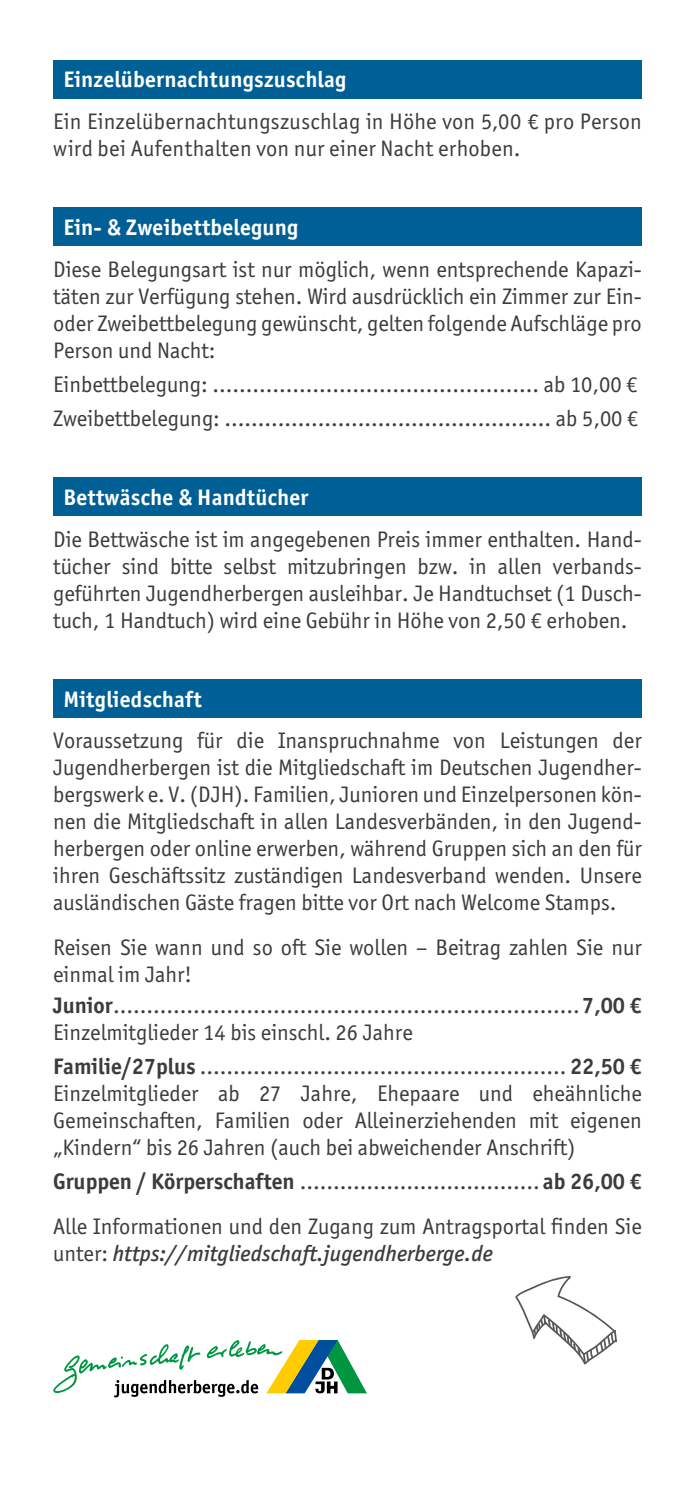
<style>
.page{position:relative;width:695px;height:1489px;background:#fff}
.page>*{position:absolute;margin:0;border:0;box-sizing:border-box;transform-origin:0 0}
.t1{font:22.5px/27px "Officina Sans ITC Boo";color:#3c3c3b;text-align:justify}
.t2{font:22.5px/27px "Officina Sans ITC Std";letter-spacing:.01em;color:#3c3c3b}
.t3{font:700 22.5px "Officina Sans ITC";letter-spacing:.01em;color:#fff}
.t4{font:22.5px "Officina Sans ITC Med It";color:#3c3c3b}
.s1{font-family:"Officina Sans ITC";font-weight:700}
.s2{font-family:"Officina Sans ITC Boo"}
</style>
<div class="page">
<div style="left:53px;top:477px;width:588px;height:39px;background:#005f94"></div>
<div style="left:53px;top:60px;width:588px;height:39px;background:#005f94"></div>
<div style="left:53px;top:207px;width:588px;height:39px;background:#005f94"></div>
<div style="left:53px;top:679px;width:588px;height:39px;background:#005f94"></div>
<svg style="left:515px;top:1276px;width:102px;height:88px"></svg>
<svg style="left:53px;top:1340px;width:314px;height:57px"></svg>
<p class="t3" style="left:63px;top:66px;width:284px">Einzelübernachtungszuschlag</p>
<p class="t2" style="left:53px;top:108px;width:590px">Ein Einzelübernachtungszuschlag in Höhe von 5,00 € pro Person wird bei Aufenthalten von nur einer Nacht erhoben.</p>
<p class="t3" style="left:63px;top:213px;width:237px">Ein- &amp; Zweibettbelegung</p>
<p class="t1" style="left:53px;top:256px;width:590px">Diese Belegungsart ist nur möglich, wenn entsprechende Kapazi&shy;täten zur Verfügung stehen. Wird ausdrücklich ein Zimmer zur Ein&shy;oder Zweibettbelegung gewünscht, gelten folgende Aufschläge pro Person und Nacht:</p>
<p class="t1" style="left:53px;top:367px;width:586px;line-height:34px">Einbettbelegung: ................................................. ab 10,00 €<br>Zweibettbelegung: ................................................. ab 5,00 €</p>
<p class="t3" style="left:63px;top:483px;width:247px">Bettwäsche &amp; Handtücher</p>
<p class="t1" style="left:53px;top:525px;width:590px">Die Bettwäsche ist im angegebenen Preis immer enthalten. Hand&shy;tücher sind bitte selbst mitzubringen bzw. in allen verbands&shy;geführten Jugendherbergen ausleihbar. Je Handtuchset (1 Dusch&shy;tuch, 1 Handtuch) wird eine Gebühr in Höhe von 2,50 € erhoben.</p>
<p class="t3" style="left:63px;top:685px;width:140px">Mitgliedschaft</p>
<p class="t1" style="left:53px;top:727px;width:590px">Voraussetzung für die Inanspruchnahme von Leistungen der Jugendherbergen ist die Mitgliedschaft im Deutschen Jugendher&shy;bergswerk e. V. (DJH). Familien, Junioren und Einzelpersonen kön&shy;nen die Mitgliedschaft in allen Landesverbänden, in den Jugend&shy;herbergen oder online erwerben, während Gruppen sich an den für ihren Geschäftssitz zuständigen Landesverband wenden. Unsere ausländischen Gäste fragen bitte vor Ort nach Welcome Stamps.</p>
<p class="t1" style="left:53px;top:933px;width:590px">Reisen Sie wann und so oft Sie wollen – Beitrag zahlen Sie nur einmal im Jahr!</p>
<p class="t1" style="left:53px;top:991px;width:590px"><span class="s1">Junior</span>......................................................................<span class="s1">7,00 €<br></span>Einzelmitglieder 14 bis einschl. 26 Jahre</p>
<p class="t1" style="left:53px;top:1052px;width:590px"><span class="s1">Familie/27plus</span> ....................................................... <span class="s1">22,50 € </span>Einzelmitglieder ab 27 Jahre, Ehepaare und eheähnliche Gemeinschaften, Familien oder Alleinerziehenden mit eigenen „Kindern“ bis 26 Jahren (auch bei abweichender Anschrift)</p>
<p class="t1" style="left:53px;top:1158px;width:590px;line-height:44.8px"><span class="s1">Gruppen / Körperschaften</span> .................................... <span class="s1">ab 26,00 €<br></span>Alle Informationen und den Zugang zum Antragsportal finden Sie</p>
<p class="t4" style="left:53px;top:1239px;width:441px"><span class="s2">unter:</span> https://mitgliedschaft.jugendherberge.de</p>
</div>
